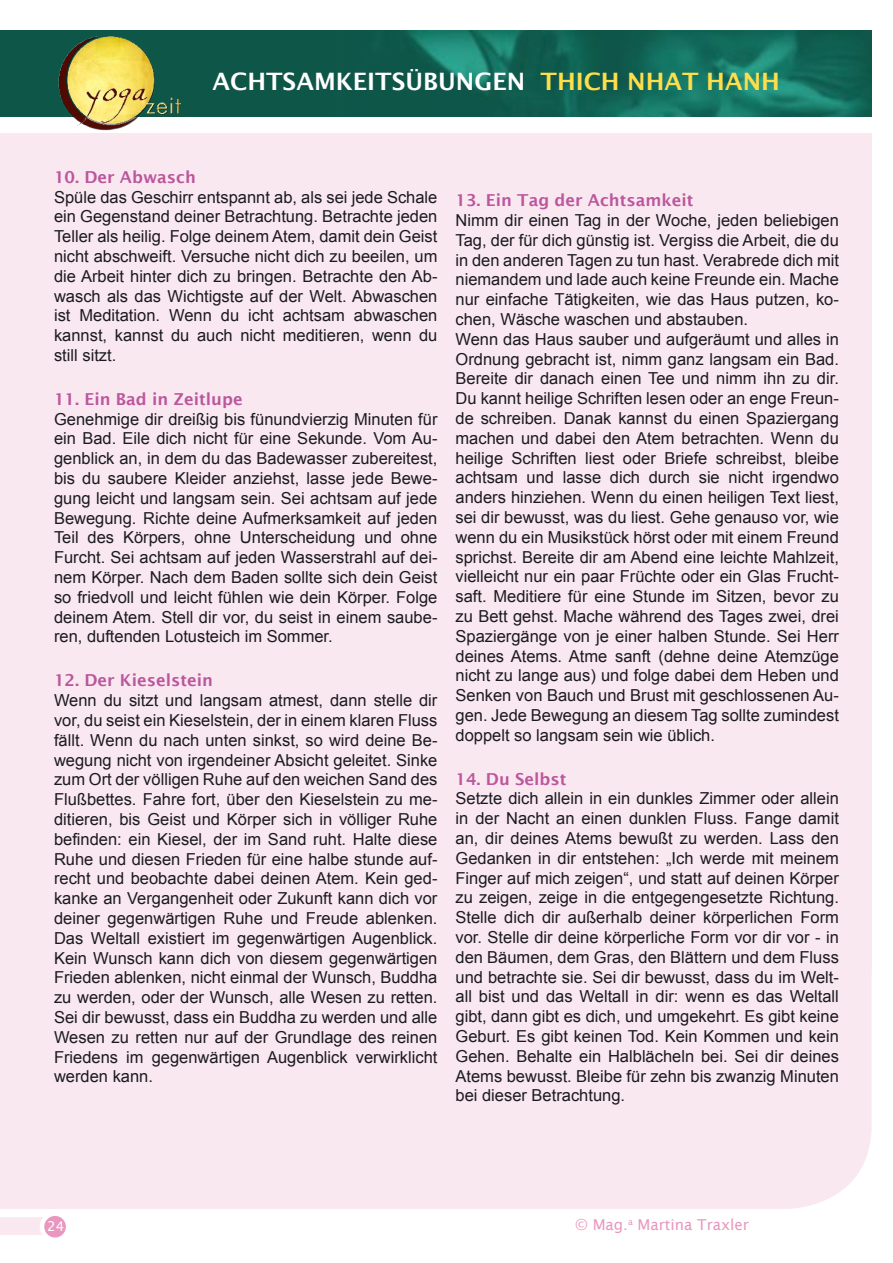
<style>
.page{position:relative;width:893px;height:1263px;background:#fff}
.page>*{position:absolute;margin:0;border:0;box-sizing:border-box;transform-origin:0 0}
.t1{font:600 24px "Lucida Sans";color:#fff}
.t2{font:16.5px/19.8px "Arial";color:#1b1b1f;text-align:justify}
.t3{font:600 16.5px "Lucida Sans";color:#bb579d}
.t4{font:15px "Lucida Sans";color:#e997bf}
.t5{font:13.5px "Lucida Sans";color:#fff}
.s1{color:#ffde4c}
</style>
<div class="page">
<div style="left:0;top:969px;width:872px;height:240px;background:#fae8f1"></div>
<img style="left:0;top:30px;width:872px;height:86px">
<div style="left:0;top:1217px;width:63px;height:17px;background:#fae8f1"></div>
<svg style="left:42px;top:1214px;width:26px;height:26px"></svg>
<div style="left:40px;top:1211px;width:30px;height:31px;border:4px solid #fff;border-radius:50%"></div>
<div style="left:0;top:133px;width:872px;height:836px;background:#fae8f1"></div>
<img style="left:37px;top:30px;width:201px;height:101px">
<p class="t1" style="left:213px;top:68px;width:569px">ACHTSAMKEITSÜBUNGEN <span class="s1">THICH NHAT HANH</span></p>
<p class="t3" style="left:54px;top:167px;width:143px">10. Der Abwasch</p>
<p class="t2" style="left:54px;top:187px;width:385px">Spüle das Geschirr entspannt ab, als sei jede Schale ein Gegenstand deiner Betrachtung. Betrachte jeden Teller als heilig. Folge deinem Atem, damit dein Geist nicht abschweift. Versuche nicht dich zu beeilen, um die Arbeit hinter dich zu bringen. Betrachte den Ab&shy;wasch als das Wichtigste auf der Welt. Abwaschen ist Meditation. Wenn du icht achtsam abwaschen kannst, kannst du auch nicht meditieren, wenn du still sitzt.</p>
<p class="t3" style="left:54px;top:389px;width:190px">11. Ein Bad in Zeitlupe</p>
<p class="t2" style="left:54px;top:409px;width:385px">Genehmige dir dreißig bis fünundvierzig Minuten für ein Bad. Eile dich nicht für eine Sekunde. Vom Au&shy;genblick an, in dem du das Badewasser zubereitest, bis du saubere Kleider anziehst, lasse jede Bewe&shy;gung leicht und langsam sein. Sei achtsam auf jede Bewegung. Richte deine Aufmerksamkeit auf jeden Teil des Körpers, ohne Unterscheidung und ohne Furcht. Sei achtsam auf jeden Wasserstrahl auf dei&shy;nem Körper. Nach dem Baden sollte sich dein Geist so friedvoll und leicht fühlen wie dein Körper. Folge deinem Atem. Stell dir vor, du seist in einem saube&shy;ren, duftenden Lotusteich im Sommer.</p>
<p class="t3" style="left:54px;top:671px;width:160px">12. Der Kieselstein</p>
<p class="t2" style="left:54px;top:690px;width:385px">Wenn du sitzt und langsam atmest, dann stelle dir vor, du seist ein Kieselstein, der in einem klaren Fluss fällt. Wenn du nach unten sinkst, so wird deine Be&shy;wegung nicht von irgendeiner Absicht geleitet. Sinke zum Ort der völligen Ruhe auf den weichen Sand des Flußbettes. Fahre fort, über den Kieselstein zu me&shy;ditieren, bis Geist und Körper sich in völliger Ruhe befinden: ein Kiesel, der im Sand ruht. Halte diese Ruhe und diesen Frieden für eine halbe stunde auf&shy;recht und beobachte dabei deinen Atem. Kein ged&shy;kanke an Vergangenheit oder Zukunft kann dich vor deiner gegenwärtigen Ruhe und Freude ablenken.<br>Das Weltall existiert im gegenwärtigen Augenblick.<br>Kein Wunsch kann dich von diesem gegenwärtigen Frieden ablenken, nicht einmal der Wunsch, Buddha zu werden, oder der Wunsch, alle Wesen zu retten.<br>Sei dir bewusst, dass ein Buddha zu werden und alle Wesen zu retten nur auf der Grundlage des reinen Friedens im gegenwärtigen Augenblick verwirklicht werden kann.</p>
<p class="t3" style="left:455px;top:191px;width:240px">13. Ein Tag der Achtsamkeit</p>
<p class="t2" style="left:455px;top:210px;width:385px">Nimm dir einen Tag in der Woche, jeden beliebigen Tag, der für dich günstig ist. Vergiss die Arbeit, die du in den anderen Tagen zu tun hast. Verabrede dich mit niemandem und lade auch keine Freunde ein. Mache nur einfache Tätigkeiten, wie das Haus putzen, ko&shy;chen, Wäsche waschen und abstauben.</p>
<p class="t2" style="left:455px;top:329px;width:385px">Wenn das Haus sauber und aufgeräumt und alles in Ordnung gebracht ist, nimm ganz langsam ein Bad.<br>Bereite dir danach einen Tee und nimm ihn zu dir.<br>Du kannt heilige Schriften lesen oder an enge Freun&shy;de schreiben. Danak kannst du einen Spaziergang machen und dabei den Atem betrachten. Wenn du heilige Schriften liest oder Briefe schreibst, bleibe achtsam und lasse dich durch sie nicht irgendwo anders hinziehen. Wenn du einen heiligen Text liest, sei dir bewusst, was du liest. Gehe genauso vor, wie wenn du ein Musikstück hörst oder mit einem Freund sprichst. Bereite dir am Abend eine leichte Mahlzeit, vielleicht nur ein paar Früchte oder ein Glas Frucht&shy;saft. Meditiere für eine Stunde im Sitzen, bevor zu zu Bett gehst. Mache während des Tages zwei, drei Spaziergänge von je einer halben Stunde. Sei Herr deines Atems. Atme sanft (dehne deine Atemzüge nicht zu lange aus) und folge dabei dem Heben und Senken von Bauch und Brust mit geschlossenen Au&shy;gen. Jede Bewegung an diesem Tag sollte zumindest doppelt so langsam sein wie üblich.</p>
<p class="t3" style="left:455px;top:769px;width:113px">14. Du Selbst</p>
<p class="t2" style="left:455px;top:789px;width:385px">Setzte dich allein in ein dunkles Zimmer oder allein in der Nacht an einen dunklen Fluss. Fange damit an, dir deines Atems bewußt zu werden. Lass den Gedanken in dir entstehen: „Ich werde mit meinem Finger auf mich zeigen“, und statt auf deinen Körper zu zeigen, zeige in die entgegengesetzte Richtung.<br>Stelle dich dir außerhalb deiner körperlichen Form vor. Stelle dir deine körperliche Form vor dir vor - in den Bäumen, dem Gras, den Blättern und dem Fluss und betrachte sie. Sei dir bewusst, dass du im Welt&shy;all bist und das Weltall in dir: wenn es das Weltall gibt, dann gibt es dich, und umgekehrt. Es gibt keine Geburt. Es gibt keinen Tod. Kein Kommen und kein Gehen. Behalte ein Halblächeln bei. Sei dir deines Atems bewusst. Bleibe für zehn bis zwanzig Minuten bei dieser Betrachtung.</p>
<p class="t5" style="left:47px;top:1218px;width:19px">24</p>
<p class="t4" style="left:575px;top:1215px;width:175px">© Mag.<sup>a</sup> Martina Traxler</p>
</div>
